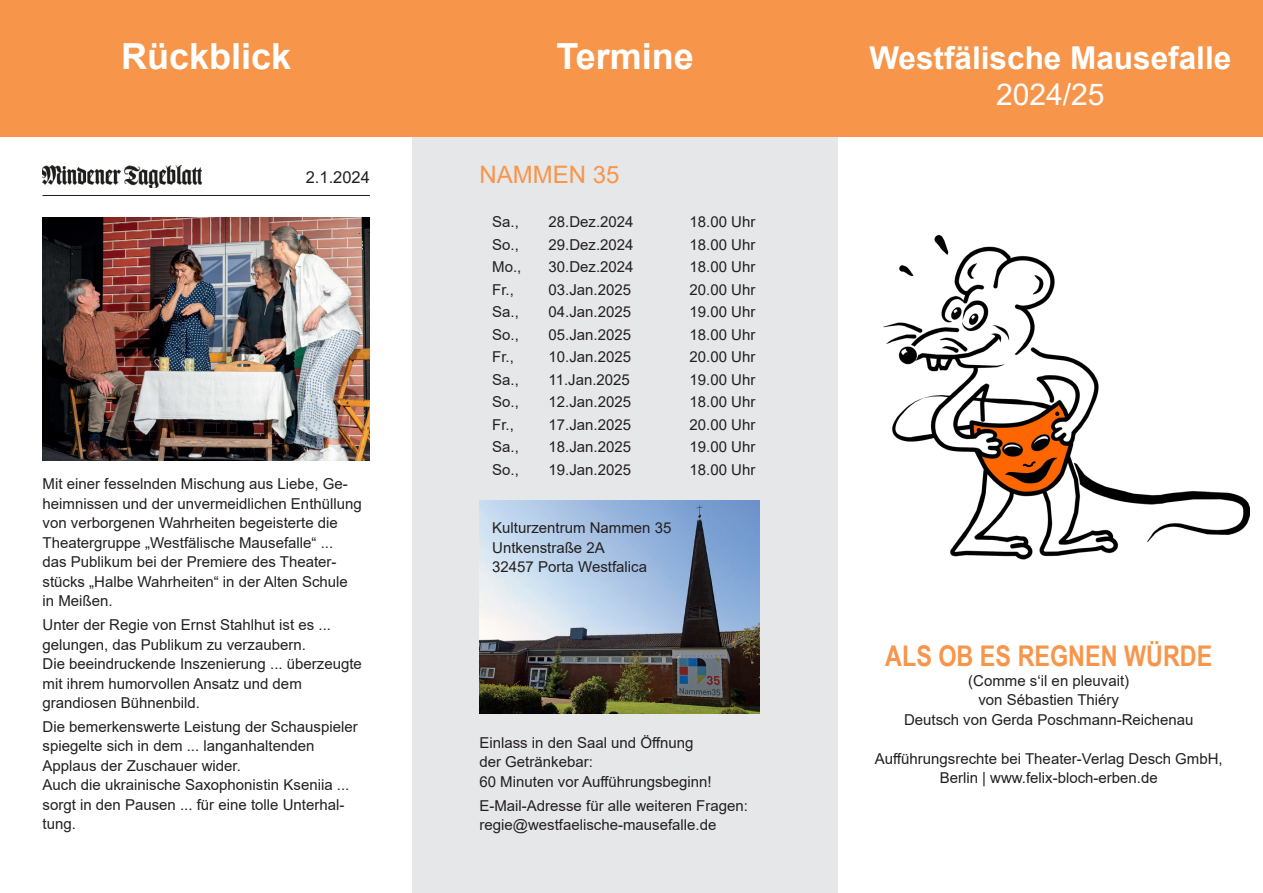
<style>
.page{position:relative;width:1263px;height:893px;background:#fff}
.page>*{position:absolute;margin:0;border:0;box-sizing:border-box;transform-origin:0 0}
.t1{font:700 36px "Arial";color:#fff}
.t2{font:700 31.5px "Arial";color:#fff}
.t3{font:30px "Arial";color:#fff}
.t4{font:700 28.5px "Arial Narrow";color:#f7964b}
.t5{font:24px "Arial";color:#f7964b}
.t6{font:16.5px "Arial";color:#231f20}
.t7{font:15px/19.5px "Arial";color:#231f20}
</style>
<div class="page">
<div style="left:412px;top:111px;width:426px;height:782px;background:#e6e7e9"></div>
<div style="left:0;top:0;width:1263px;height:136px;background:#f7964b"></div>
<img style="left:479px;top:500px;width:281px;height:213px">
<img style="left:883px;top:234px;width:366px;height:326px">
<hr style="left:43px;top:195px;width:327px;height:1px;background:#231f20">
<img style="left:43px;top:217px;width:327px;height:244px">
<img style="left:43px;top:166px;width:159px;height:22px">
<p class="t1" style="left:121px;top:31px;width:172px">Rückblick</p>
<p class="t1" style="left:556px;top:31px;width:139px">Termine</p>
<p class="t6" style="left:306px;top:166px;width:66px">2.1.2024</p>
<p class="t7" style="left:43px;top:474px;width:321px">Mit einer fesselnden Mischung aus Liebe, Ge&shy;heimnissen und der unvermeidlichen Enthüllung von verborgenen Wahrheiten begeisterte die Theatergruppe „Westfälische Mausefalle“ ...<br>das Publikum bei der Premiere des Theater&shy;stücks „Halbe Wahrheiten“ in der Alten Schule in Meißen.</p>
<p class="t7" style="left:43px;top:615px;width:321px">Unter der Regie von Ernst Stahlhut ist es ... gelungen, das Publikum zu verzaubern.<br>Die beeindruckende Inszenierung ... überzeugte mit ihrem humorvollen Ansatz und dem grandiosen Bühnenbild.</p>
<p class="t7" style="left:43px;top:717px;width:317px">Die bemerkenswerte Leistung der Schauspieler spiegelte sich in dem ... langanhaltenden<br>Applaus der Zuschauer wider.</p>
<p class="t7" style="left:43px;top:775px;width:308px">Auch die ukrainische Saxophonistin Kseniia ... sorgt in den Pausen ... für eine tolle Unterhal&shy;tung.</p>
<p class="t5" style="left:479px;top:158px;width:142px">NAMMEN 35</p>
<p class="t7" style="left:492px;top:212px;width:28px">Sa.,</p>
<p class="t7" style="left:548px;top:212px;width:87px">28.Dez.2024</p>
<p class="t7" style="left:689px;top:212px;width:67px">18.00 Uhr</p>
<p class="t7" style="left:492px;top:235px;width:28px">So.,</p>
<p class="t7" style="left:548px;top:235px;width:87px">29.Dez.2024</p>
<p class="t7" style="left:689px;top:235px;width:67px">18.00 Uhr</p>
<p class="t7" style="left:492px;top:257px;width:31px">Mo.,</p>
<p class="t7" style="left:548px;top:257px;width:87px">30.Dez.2024</p>
<p class="t7" style="left:689px;top:257px;width:67px">18.00 Uhr</p>
<p class="t7" style="left:492px;top:280px;width:23px">Fr.,</p>
<p class="t7" style="left:548px;top:280px;width:84px">03.Jan.2025</p>
<p class="t7" style="left:689px;top:280px;width:67px">20.00 Uhr</p>
<p class="t7" style="left:492px;top:302px;width:28px">Sa.,</p>
<p class="t7" style="left:548px;top:302px;width:84px">04.Jan.2025</p>
<p class="t7" style="left:689px;top:302px;width:67px">19.00 Uhr</p>
<p class="t7" style="left:492px;top:325px;width:28px">So.,</p>
<p class="t7" style="left:548px;top:325px;width:84px">05.Jan.2025</p>
<p class="t7" style="left:689px;top:325px;width:67px">18.00 Uhr</p>
<p class="t7" style="left:492px;top:347px;width:23px">Fr.,</p>
<p class="t7" style="left:548px;top:347px;width:84px">10.Jan.2025</p>
<p class="t7" style="left:689px;top:347px;width:67px">20.00 Uhr</p>
<p class="t7" style="left:492px;top:370px;width:28px">Sa.,</p>
<p class="t7" style="left:548px;top:370px;width:83px">11.Jan.2025</p>
<p class="t7" style="left:689px;top:370px;width:67px">19.00 Uhr</p>
<p class="t7" style="left:492px;top:392px;width:28px">So.,</p>
<p class="t7" style="left:548px;top:392px;width:84px">12.Jan.2025</p>
<p class="t7" style="left:689px;top:392px;width:67px">18.00 Uhr</p>
<p class="t7" style="left:492px;top:415px;width:23px">Fr.,</p>
<p class="t7" style="left:548px;top:415px;width:84px">17.Jan.2025</p>
<p class="t7" style="left:689px;top:415px;width:67px">20.00 Uhr</p>
<p class="t7" style="left:492px;top:437px;width:28px">Sa.,</p>
<p class="t7" style="left:548px;top:437px;width:84px">18.Jan.2025</p>
<p class="t7" style="left:689px;top:437px;width:67px">19.00 Uhr</p>
<p class="t7" style="left:492px;top:460px;width:28px">So.,</p>
<p class="t7" style="left:548px;top:460px;width:84px">19.Jan.2025</p>
<p class="t7" style="left:689px;top:460px;width:67px">18.00 Uhr</p>
<p class="t7" style="left:492px;top:518px;width:181px">Kulturzentrum Nammen 35</p>
<p class="t7" style="left:492px;top:538px;width:114px">Untkenstraße 2A</p>
<p class="t7" style="left:492px;top:557px;width:156px">32457 Porta Westfalica</p>
<p class="t7" style="left:479px;top:733px;width:234px">Einlass in den Saal und Öffnung der Getränkebar:<br>60 Minuten vor Aufführungsbeginn!</p>
<p class="t7" style="left:479px;top:796px;width:270px">E-Mail-Adresse für alle weiteren Fragen:</p>
<p class="t7" style="left:479px;top:815px;width:238px">regie@westfaelische-mausefalle.de</p>
<p class="t2" style="left:869px;top:35px;width:363px">Westfälische Mausefalle</p>
<p class="t3" style="left:996px;top:74px;width:110px">2024/25</p>
<p class="t4" style="left:885px;top:635px;width:329px">ALS OB ES REGNEN WÜRDE</p>
<p class="t7" style="left:968px;top:671px;width:162px">(Comme s‘il en pleuvait)</p>
<p class="t7" style="left:978px;top:690px;width:142px">von Sébastien Thiéry</p>
<p class="t7" style="left:904px;top:710px;width:291px">Deutsch von Gerda Poschmann-Reichenau</p>
<p class="t7" style="left:875px;top:749px;width:349px;text-align:center">Aufführungsrechte bei Theater-Verlag Desch GmbH,<br>Berlin | www.felix-bloch-erben.de</p>
</div>
